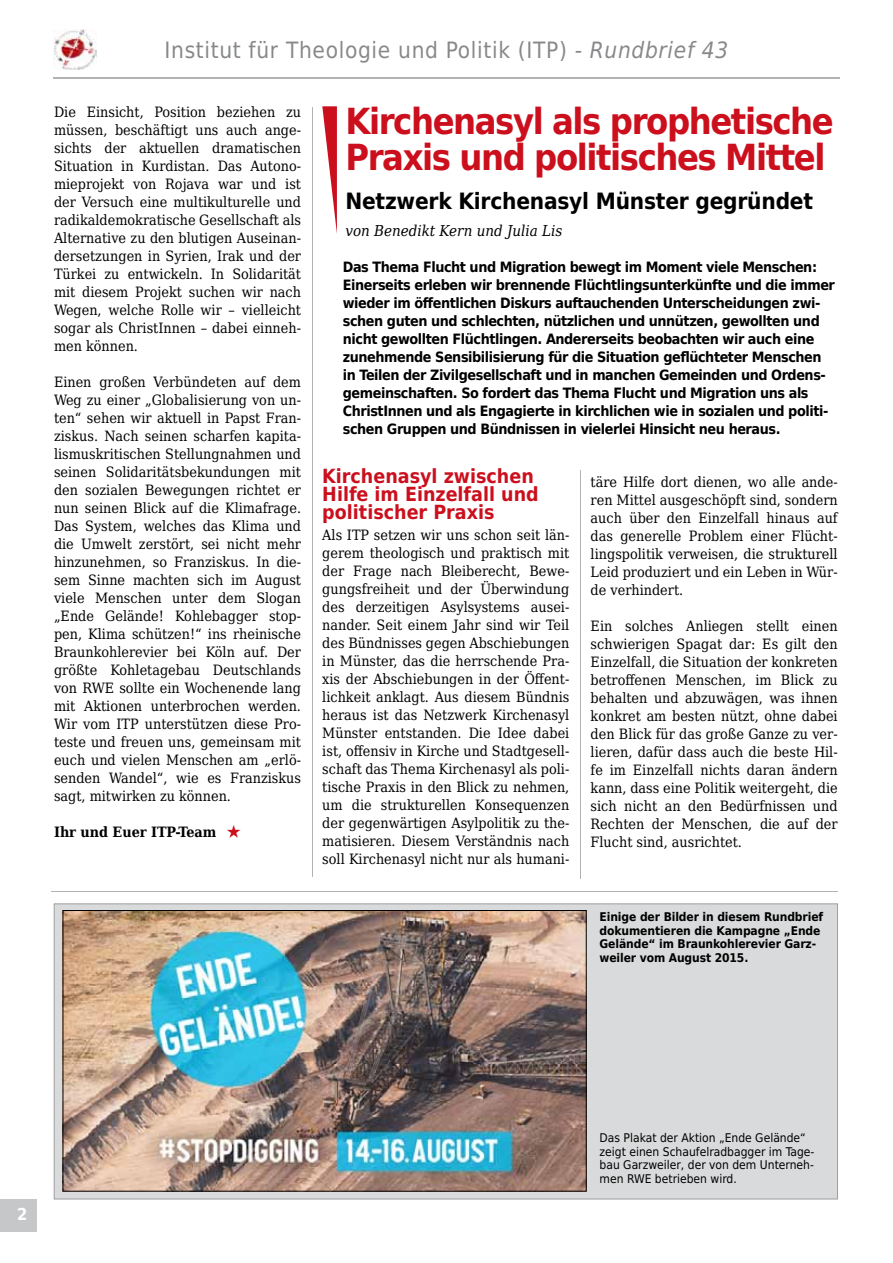
<style>
.page{position:relative;width:893px;height:1263px;background:#fff}
.page>*{position:absolute;margin:0;border:0;box-sizing:border-box;transform-origin:0 0}
.t1{font:700 36px/36px "DejaVu Sans Condensed";letter-spacing:-.04em;color:#cb0f1d}
.t2{font:22.5px "DejaVu Sans Condensed";letter-spacing:.03em;color:#87888a}
.t3{font:700 22.5px "DejaVu Sans Condensed";letter-spacing:-.01em;color:#000}
.t4{font:700 19.5px/18px "DejaVu Sans Condensed";color:#cb0f1d}
.t5{font:700 16.5px "DejaVu Sans Condensed";color:#fff}
.t6{font:italic 15px "DejaVu Serif Condensed";color:#000}
.t7{font:14.25px/18px "DejaVu Serif Condensed";color:#000;text-align:justify}
.t8{font:700 14.25px/18px "DejaVu Sans Condensed";letter-spacing:-.03em;color:#000}
.t9{font:700 14.25px "DejaVu Serif Condensed";color:#000}
.t10{font:12px/13.5px "DejaVu Sans Condensed";color:#000}
.t11{font:700 12px/13.5px "DejaVu Sans Condensed";letter-spacing:-.01em;color:#000}
.s1{font-style:italic}
</style>
<div class="page">
<div style="left:54px;top:904px;width:784px;height:295px;background:#d9dadb;border:1px solid #9c9e9f"></div>
<hr style="left:53px;top:77px;width:787px;height:2px;background:#b1b3b4">
<img style="left:54px;top:29px;width:42px;height:40px">
<div style="left:0;top:1199px;width:36px;height:33px;background:#c6c7c8"></div>
<hr style="left:312px;top:108px;width:1px;height:769px;background:#b1b3b4">
<hr style="left:580px;top:470px;width:1px;height:408px;background:#b1b3b4">
<svg style="left:322px;top:106px;width:15px;height:128px"></svg>
<img style="left:65px;top:912px;width:519px;height:277px">
<div style="left:63px;top:910px;width:523px;height:281px;border:1px solid #000"></div>
<hr style="left:51px;top:891px;width:787px;height:1px;background:#b1b3b4">
<h2 class="t2" style="left:165px;top:32px;width:565px">Institut für Theologie und Politik (ITP) <span class="s1">- Rundbrief 43</span></h2>
<p class="t7" style="left:54px;top:103px;width:249px">Die Einsicht, Position beziehen zu müssen, beschäftigt uns auch ange&shy;sichts der aktuellen dramatischen Situation in Kurdistan. Das Autono&shy;mieprojekt von Rojava war und ist der Versuch eine multikulturelle und radikaldemokratische Gesellschaft als Alternative zu den blutigen Auseinan&shy;dersetzungen in Syrien, Irak und der Türkei zu entwickeln. In Solidarität mit diesem Projekt suchen wir nach Wegen, welche Rolle wir – vielleicht sogar als ChristInnen – dabei einneh&shy;men können.</p>
<p class="t7" style="left:54px;top:373px;width:249px">Einen großen Verbündeten auf dem Weg zu einer „Globalisierung von un&shy;ten“ sehen wir aktuell in Papst Fran&shy;ziskus. Nach seinen scharfen kapita&shy;lismuskritischen Stellungnahmen und seinen Solidaritätsbekundungen mit den sozialen Bewegungen richtet er nun seinen Blick auf die Klimafrage.<br>Das System, welches das Klima und die Umwelt zerstört, sei nicht mehr hinzunehmen, so Franziskus. In die&shy;sem Sinne machten sich im August viele Menschen unter dem Slogan „Ende Gelände! Kohlebagger stop&shy;pen, Klima schützen!“ ins rheinische Braunkohlerevier bei Köln auf. Der größte Kohletagebau Deutschlands von RWE sollte ein Wochenende lang mit Aktionen unterbrochen werden.<br>Wir vom ITP unterstützen diese Pro&shy;teste und freuen uns, gemeinsam mit euch und vielen Menschen am „erlö&shy;senden Wandel“, wie es Franziskus sagt, mitwirken zu können.</p>
<p class="t9" style="left:54px;top:821px;width:164px">Ihr und Euer ITP-Team</p>
<h1 class="t1" style="left:345px;top:102px;width:490px">Kirchenasyl als prophetische<br>Praxis und politisches Mittel</h1>
<h2 class="t3" style="left:345px;top:182px;width:469px">Netzwerk Kirchenasyl Münster gegründet</h2>
<p class="t6" style="left:345px;top:219px;width:218px">von Benedikt Kern und Julia Lis</p>
<p class="t8" style="left:343px;top:257px;width:494px">Das Thema Flucht und Migration bewegt im Moment viele Menschen:<br>Einerseits erleben wir brennende Flüchtlingsunterkünfte und die immer wieder im öffentlichen Diskurs auftauchenden Unterscheidungen zwi&shy;schen guten und schlechten, nützlichen und unnützen, gewollten und nicht gewollten Flüchtlingen. Andererseits beobachten wir auch eine zunehmende Sensibilisierung für die Situation geflüchteter Menschen in Teilen der Zivilgesellschaft und in manchen Gemeinden und Ordens&shy;gemeinschaften. So fordert das Thema Flucht und Migration uns als ChristInnen und als Engagierte in kirchlichen wie in sozialen und politi&shy;schen Gruppen und Bündnissen in vielerlei Hinsicht neu heraus.</p>
<h3 class="t4" style="left:322px;top:467px;width:218px">Kirchenasyl zwischen<br>Hilfe im Einzelfall und politischer Praxis</h3>
<p class="t7" style="left:322px;top:525px;width:249px">Als ITP setzen wir uns schon seit län&shy;gerem theologisch und praktisch mit der Frage nach Bleiberecht, Bewe&shy;gungsfreiheit und der Überwindung des derzeitigen Asylsystems ausei&shy;nander. Seit einem Jahr sind wir Teil des Bündnisses gegen Abschiebungen in Münster, das die herrschende Pra&shy;xis der Abschiebungen in der Öffent&shy;lichkeit anklagt. Aus diesem Bündnis heraus ist das Netzwerk Kirchenasyl Münster entstanden. Die Idee dabei ist, offensiv in Kirche und Stadtgesell&shy;schaft das Thema Kirchenasyl als poli&shy;tische Praxis in den Blick zu nehmen, um die strukturellen Konsequenzen der gegenwärtigen Asylpolitik zu the&shy;matisieren. Diesem Verständnis nach soll Kirchenasyl nicht nur als humani-</p>
<p class="t7" style="left:591px;top:473px;width:249px">täre Hilfe dort dienen, wo alle ande&shy;ren Mittel ausgeschöpft sind, sondern auch über den Einzelfall hinaus auf das generelle Problem einer Flücht&shy;lingspolitik verweisen, die strukturell Leid produziert und ein Leben in Wür&shy;de verhindert.</p>
<p class="t7" style="left:591px;top:617px;width:249px">Ein solches Anliegen stellt einen schwierigen Spagat dar: Es gilt den Einzelfall, die Situation der konkreten betroffenen Menschen, im Blick zu behalten und abzuwägen, was ihnen konkret am besten nützt, ohne dabei den Blick für das große Ganze zu ver&shy;lieren, dafür dass auch die beste Hil&shy;fe im Einzelfall nichts daran ändern kann, dass eine Politik weitergeht, die sich nicht an den Bedürfnissen und Rechten der Menschen, die auf der Flucht sind, ausrichtet.</p>
<p class="t11" style="left:600px;top:910px;width:225px">Einige der Bilder in diesem Rundbrief dokumentieren die Kampagne „Ende Gelände“ im Braunkohlerevier Garz&shy;weiler vom August 2015.</p>
<p class="t5" style="left:17px;top:1201px;width:12px">2</p>
<p class="t10" style="left:600px;top:1131px;width:216px">Das Plakat der Aktion „Ende Gelände“ zeigt einen Schaufelradbagger im Tage&shy;bau Garzweiler, der von dem Unterneh&shy;men RWE betrieben wird.</p>
</div>
